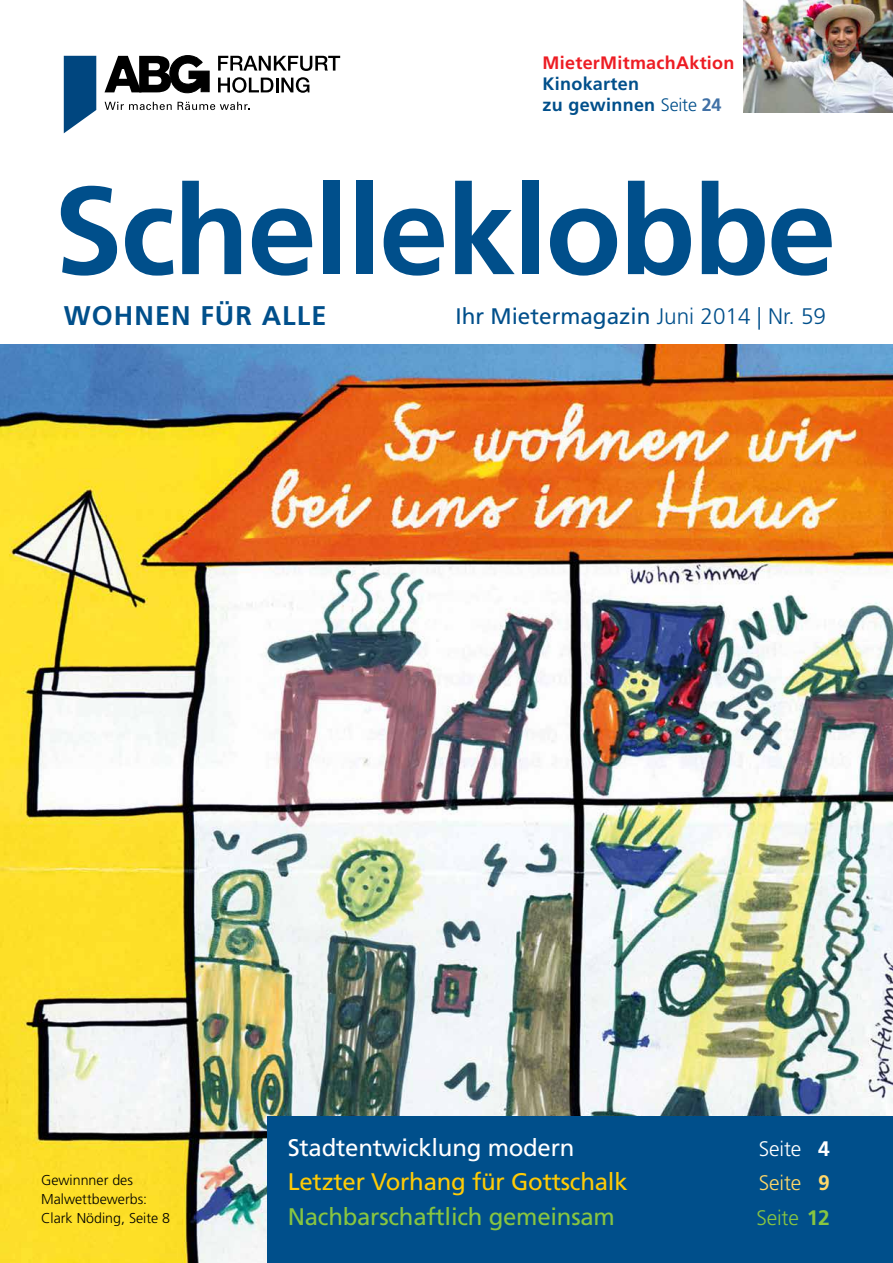
<style>
.page{position:relative;width:893px;height:1263px;background:#fff}
.page>*{position:absolute;margin:0;border:0;box-sizing:border-box;transform-origin:0 0}
.t1{font:700 124.5px "Frutiger LT Std";letter-spacing:-.02em;color:#004f8b}
.t2{font:700 27px "Frutiger LT Std";letter-spacing:.04em;color:#004f8b}
.t3{font:24px "Frutiger LT Std";letter-spacing:-.01em;color:#ffcb05}
.t4{font:24px "Frutiger LT Std";letter-spacing:-.01em;color:#88c540}
.t5{font:24px "Frutiger LT Std";letter-spacing:-.01em;color:#fff}
.t6{font:22.5px "Frutiger LT Std";color:#004f8b}
.t7{font:300 21px "Frutiger LT Std";letter-spacing:-.01em;color:#88c540}
.t8{font:300 21px "Frutiger LT Std";letter-spacing:-.01em;color:#fff}
.t9{font:300 21px "Frutiger LT Std";letter-spacing:-.01em;color:#ffd869}
.t10{font:700 18px/21px "Frutiger LT Std";letter-spacing:.015em;color:#004f8b}
.t11{font:700 18px "Frutiger LT Std";letter-spacing:.015em;color:#ed1d24}
.t12{font:300 14.25px/18.9px "Frutiger LT Std";color:#000}
.s1{font-weight:300}
.s2{color:#4171a6}
.s3{font-weight:700}
</style>
<div class="page">
<img style="left:0;top:344px;width:893px;height:919px">
<svg style="left:218px;top:56px;width:122px;height:15px"></svg>
<svg style="left:218px;top:77px;width:91px;height:16px"></svg>
<svg style="left:64px;top:56px;width:32px;height:77px;background:#256191"></svg>
<svg style="left:105px;top:102px;width:67px;height:8px"></svg>
<svg style="left:178px;top:102px;width:72px;height:8px"></svg>
<svg style="left:104px;top:55px;width:106px;height:38px"></svg>
<div style="left:268px;top:1116px;width:625px;height:147px;background:#004f8b"></div>
<img style="left:743px;top:0;width:150px;height:113px">
<p class="t11" style="left:543px;top:52px;width:193px">MieterMitmachAktion</p>
<p class="t10" style="left:543px;top:73px;width:181px">Kinokarten<br>zu gewinnen <span class="s1">Seite</span> <span class="s2">24</span></p>
<h1 class="t1" style="left:54px;top:158px;width:784px">Schelleklobbe</h1>
<h2 class="t2" style="left:64px;top:300px;width:264px">WOHNEN FÜR ALLE</h2>
<h3 class="t6" style="left:455px;top:303px;width:372px">Ihr Mietermagazin <span class="s1">Juni 2014 | Nr. 59</span></h3>
<p class="t12" style="left:41px;top:1171px;width:131px">Gewinnner des<br>Malwettbewerbs:<br>Clark Nöding, Seite 8</p>
<h3 class="t5" style="left:288px;top:1133px;width:288px">Stadtentwicklung modern</h3>
<h3 class="t8" style="left:759px;top:1136px;width:72px">Seite <span class="s3">4</span></h3>
<h3 class="t3" style="left:288px;top:1167px;width:341px">Letzter Vorhang für Gottschalk</h3>
<h3 class="t9" style="left:759px;top:1171px;width:72px">Seite <span class="s3">9</span></h3>
<h3 class="t4" style="left:288px;top:1202px;width:329px">Nachbarschaftlich gemeinsam</h3>
<h3 class="t7" style="left:757px;top:1205px;width:75px">Seite <span class="s3">12</span></h3>
</div>
